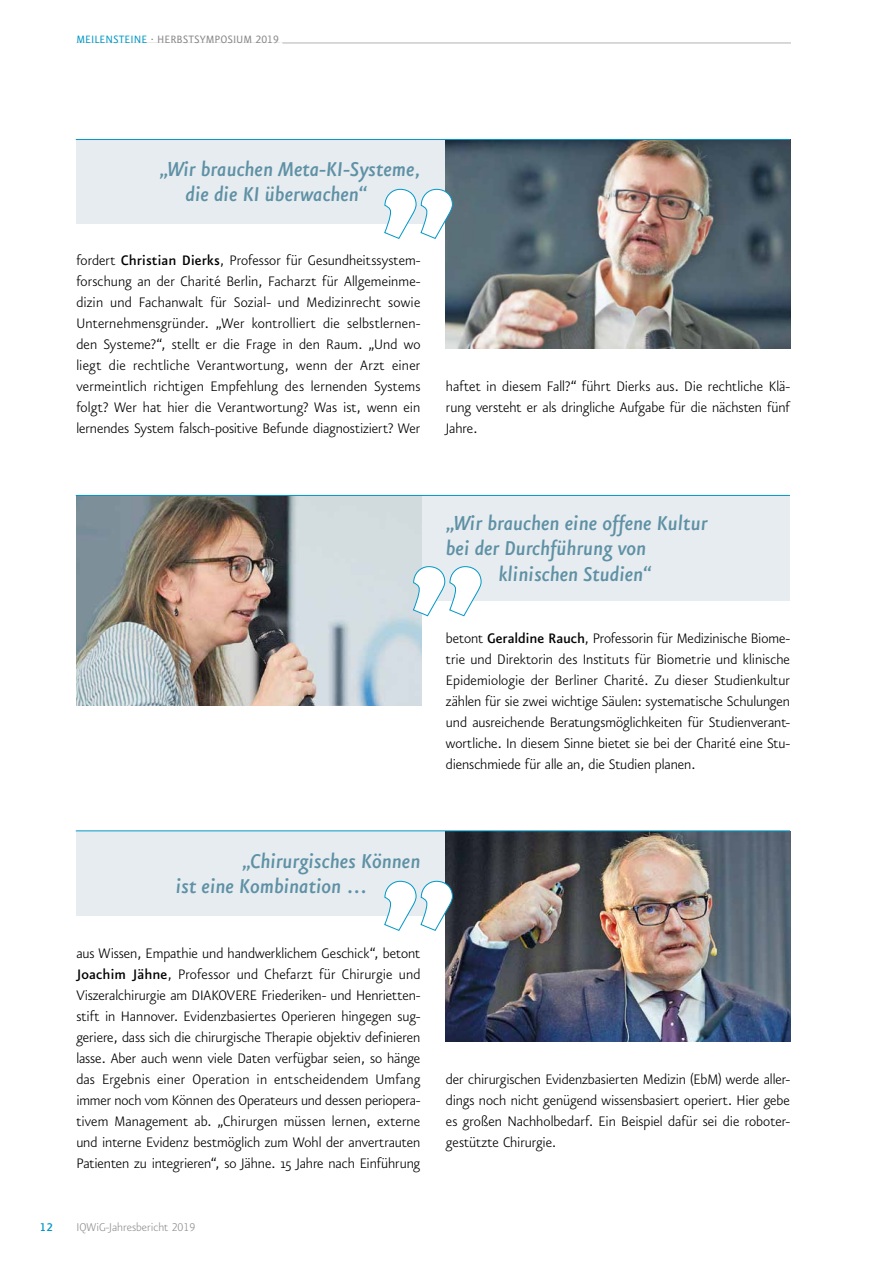
<style>
.page{position:relative;width:893px;height:1263px;background:#fff}
.page>*{position:absolute;margin:0;border:0;box-sizing:border-box;transform-origin:0 0}
.t1{font:italic 500 24px/25.5px "Eureka Sans CE";color:#5e91a5}
.t2{font:300 16.5px/21px "Eureka Sans CE";letter-spacing:-.005em;color:#000;text-align:justify}
.t3{font:300 13.5px "Eureka Sans CE";color:#929292}
.t4{font:13.5px "Eureka Sans CE Medium Caps";color:#0098c6}
.t5{font:12.75px "Eureka Sans CE";letter-spacing:.005em;color:#878787}
.s1{color:#0098c6}
.s2{font-family:"Eureka Sans CE Regular Caps"}
.s3{color:#fff}
.s4{font-weight:500}
.s5{font-family:"Eureka Sans CE Light Caps";font-weight:400}
</style>
<div class="page">
<hr style="left:77px;top:43px;width:714px;height:1px;background:#b3b2b2">
<hr style="left:77px;top:42px;width:205px;height:2px;background:#fff">
<div style="left:77px;top:139px;width:369px;height:84px;background:#e7ecf0"></div>
<img style="left:446px;top:140px;width:344px;height:209px">
<svg style="left:384px;top:189px;width:69px;height:50px"></svg>
<div style="left:77px;top:831px;width:369px;height:84px;background:#e7ecf0"></div>
<img style="left:446px;top:831px;width:344px;height:210px">
<svg style="left:384px;top:880px;width:69px;height:51px"></svg>
<div style="left:420px;top:496px;width:370px;height:105px;background:#e7ecf0"></div>
<img style="left:77px;top:496px;width:344px;height:210px">
<svg style="left:412px;top:566px;width:70px;height:51px"></svg>
<hr style="left:76px;top:139px;width:714px;height:1px;background:#0098c6">
<hr style="left:76px;top:495px;width:714px;height:1px;background:#0098c6">
<hr style="left:76px;top:830px;width:714px;height:1px;background:#0098c6">
<p class="t5" style="left:77px;top:33px;width:207px"><span class="s1">MEILENSTEINE</span> . HERBSTSYMPOSIUM <span class="s2">2019</span><span class="s3">.</span></p>
<h1 class="t1" style="left:186px;top:156px;width:236px;text-indent:-26px">„Wir brauchen Meta-KI-Systeme, die die KI überwachen“</h1>
<p class="t2" style="left:76px;top:250px;width:346px">fordert <span class="s4">Christian Dierks</span>, Professor für Gesundheitssystem&shy;forschung an der Charité Berlin, Facharzt für Allgemeinme&shy;dizin und Fachanwalt für Sozial- und Medizinrecht sowie Unternehmensgründer. „Wer kontrolliert die selbstlernen&shy;den Systeme?“, stellt er die Frage in den Raum. „Und wo liegt die rechtliche Verantwortung, wenn der Arzt einer vermeintlich richtigen Empfehlung des lernenden Systems folgt? Wer hat hier die Verantwortung? Was ist, wenn ein lernendes System falsch-positive Befunde diagnostiziert? Wer</p>
<p class="t2" style="left:446px;top:376px;width:346px">haftet in diesem Fall?“ führt Dierks aus. Die rechtliche Klä&shy;rung versteht er als dringliche Aufgabe für die nächsten fünf Jahre.</p>
<h1 class="t1" style="left:446px;top:510px;width:263px">„Wir brauchen eine offene Kultur</h1>
<h1 class="t1" style="left:446px;top:536px;width:202px">bei der Durchführung von</h1>
<h1 class="t1" style="left:498px;top:561px;width:155px">klinischen Studien“</h1>
<p class="t2" style="left:446px;top:628px;width:346px">betont <span class="s4">Geraldine Rauch</span>, Professorin für Medizinische Biome&shy;trie und Direktorin des Instituts für Biometrie und klinische Epidemiologie der Berliner Charité. Zu dieser Studienkultur zählen für sie zwei wichtige Säulen: systematische Schulungen und ausreichende Beratungsmöglichkeiten für Studienverant&shy;wortliche. In diesem Sinne bietet sie bei der Charité eine Stu&shy;dienschmiede für alle an, die Studien planen.</p>
<h1 class="t1" style="left:176px;top:848px;width:246px;text-indent:66px">„Chirurgisches Können ist eine Kombination …</h1>
<p class="t2" style="left:76px;top:943px;width:346px">aus Wissen, Empathie und handwerklichem Geschick“, betont <span class="s4">Joachim Jähne</span>, Professor und Chefarzt für Chirurgie und Viszeralchirurgie am DIAKOVERE Friederiken- und Henrietten&shy;stift in Hannover. Evidenzbasiertes Operieren hingegen sug&shy;geriere, dass sich die chirurgische Therapie objektiv definieren lasse. Aber auch wenn viele Daten verfügbar seien, so hänge das Ergebnis einer Operation in entscheidendem Umfang immer noch vom Können des Operateurs und dessen periopera&shy;tivem Management ab. „Chirurgen müssen lernen, externe und interne Evidenz bestmöglich zum Wohl der anvertrauten Patienten zu integrieren“, so Jähne. 15 Jahre nach Einführung</p>
<p class="t4" style="left:40px;top:1220px;width:14px">12</p>
<p class="t3" style="left:77px;top:1220px;width:120px">IQWiG-Jahresbericht <span class="s5">2019</span></p>
<p class="t2" style="left:446px;top:1069px;width:346px">der chirurgischen Evidenzbasierten Medizin (EbM) werde aller&shy;dings noch nicht genügend wissensbasiert operiert. Hier gebe es großen Nachholbedarf. Ein Beispiel dafür sei die roboter&shy;gestützte Chirurgie.</p>
</div>
